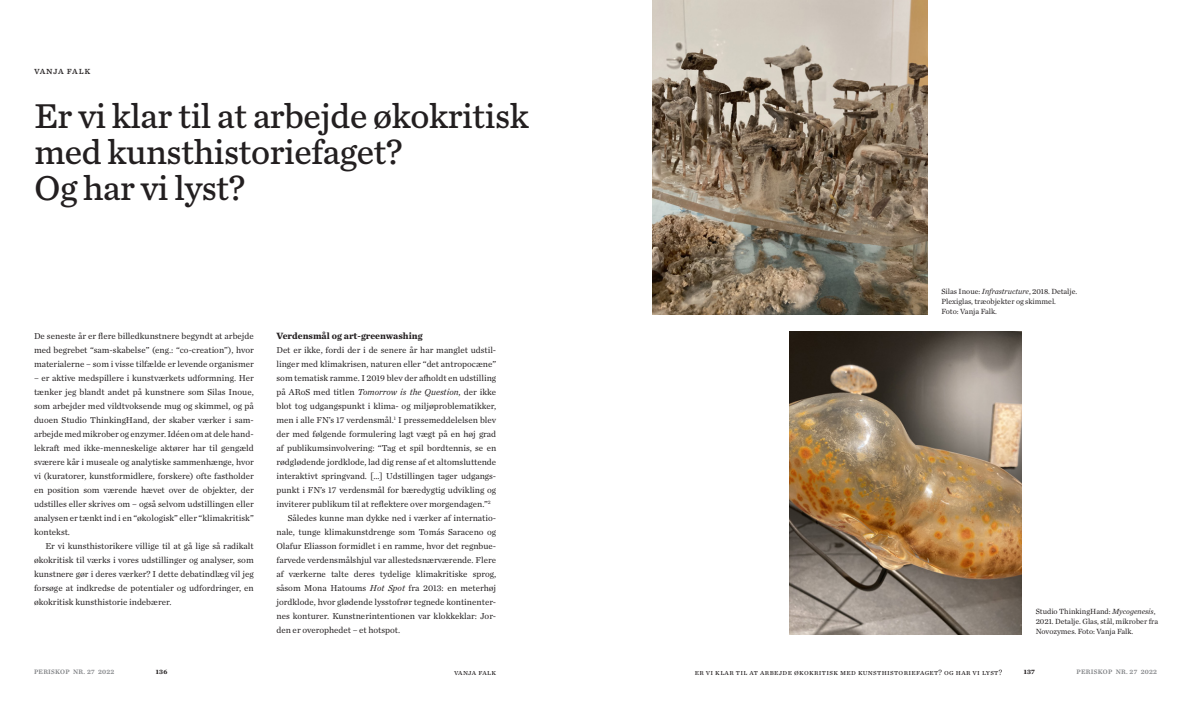
<style>
.page{position:relative;width:1191px;height:709px;background:#fff}
.page>*{position:absolute;margin:0;border:0;box-sizing:border-box;transform-origin:0 0}
.Periskop_Debat_Overs{font:36px/36px "Chronicle Text G4";letter-spacing:-.01em;color:#231f20}
.Periskop_Debat_Forfa{font:10px "Chronicle Text G3";letter-spacing:.05em;color:#231f20}
.Periskop_Debat_Melle{font:700 9.5px "Chronicle Text G1";letter-spacing:-.01em;color:#231f20}
.Periskop_Debat_Brød{font:9px/14px "Chronicle Text G1";color:#231f20;text-align:justify}
.Periskop_Debat_Bille{font:7.8px/10px "Chronicle Text G1";color:#231f20}
.Periskop_Debat_Bille-2{font:7.8px "Chronicle Text G1";letter-spacing:.04em;color:#231f20}
.t1{font:6.7px "Chronicle Text G3 Semi";letter-spacing:.04em;color:#808285}
.Periskop_Pagina{font:700 6.7px "Chronicle Text G3";color:#231f20}
.Periskop_Pagina-2{font:700 6.7px "Chronicle Text G1";color:#231f20}
.s1{font-style:italic}
</style>
<div class="page">
<img style="left:653px;top:0;width:274px;height:314px">
<img style="left:789px;top:332px;width:232px;height:302px">
<p class="Periskop_Debat_Forfa" style="left:34px;top:63px;width:58px">Vanja falk</p>
<p class="Periskop_Debat_Overs" style="left:34px;top:96px;width:496px">Er vi klar til at arbejde økokritisk med kunsthistoriefaget?<br>Og har vi lyst?</p>
<p class="Periskop_Debat_Brød" style="left:34px;top:328px;width:221px">De seneste år er flere billedkunstnere begyndt at arbejde med begrebet “sam-skabelse” (eng.: “co-creation”), hvor materialerne – som i visse tilfælde er levende organismer</p>
<p class="Periskop_Debat_Brød" style="left:34px;top:370px;width:221px">– er aktive medspillere i kunstværkets udformning. Her tænker jeg blandt andet på kunstnere som Silas Inoue, som arbejder med vildtvoksende mug og skimmel, og på duoen Studio ThinkingHand, der skaber værker i sam&shy;arbejde med mikrober og enzymer. Idéen om at dele hand&shy;lekraft med ikke-menneskelige aktører har til gengæld sværere kår i museale og analytiske sammenhænge, hvor vi (kuratorer, kunstformidlere, forskere) ofte fastholder en position som værende hævet over de objekter, der udstilles eller skrives om – også selvom udstillingen eller analysen er tænkt ind i en “økologisk” eller “klimakritisk” kontekst.</p>
<p class="Periskop_Debat_Brød" style="left:34px;top:538px;width:221px;text-indent:11px">Er vi kunsthistorikere villige til at gå lige så radikalt økokritisk til værks i vores udstillinger og analyser, som kunstnere gør i deres værker? I dette debatindlæg vil jeg forsøge at indkredse de potentialer og udfordringer, en økokritisk kunsthistorie indebærer.</p>
<p class="Periskop_Debat_Melle" style="left:276px;top:328px;width:148px">Verdensmål og art-greenwashing</p>
<p class="Periskop_Debat_Brød" style="left:276px;top:343px;width:221px">Det er ikke, fordi der i de senere år har manglet udstil&shy;linger med klimakrisen, naturen eller “det antropocæne” som tematisk ramme. I 2019 blev der afholdt en udstilling på ARoS med titlen <span class="s1">Tomorrow is the Question</span>, der ikke blot tog udgangspunkt i klima- og miljøproblematikker, men i alle FN’s 17 verdensmål.<sup>1</sup> I pressemeddelelsen blev der med følgende formulering lagt vægt på en høj grad af publikumsinvolvering: “Tag et spil bordtennis, se en rødglødende jordklode, lad dig rense af et altomsluttende interaktivt springvand. […] Udstillingen tager udgangs&shy;punkt i FN’s 17 verdensmål for bæredygtig udvikling og inviterer publikum til at reflektere over morgendagen.”<sup>2</sup></p>
<p class="Periskop_Debat_Brød" style="left:276px;top:511px;width:222px;text-indent:11px">Således kunne man dykke ned i værker af internatio&shy;nale, tunge klimakunstdrenge som Tomás Saraceno og Olafur Eliasson formidlet i en ramme, hvor det regnbue&shy;farvede verdensmålshjul var allestedsnærværende. Flere af værkerne talte deres tydelige klimakritiske sprog, såsom Mona Hatoums <span class="s1">Hot Spot</span> fra 2013: en meterhøj jordklode, hvor glødende lysstofrør tegnede kontinenter&shy;nes konturer. Kunstnerintentionen var klokkeklar: Jor&shy;den er overophedet – et hotspot.</p>
<p class="Periskop_Debat_Bille" style="left:941px;top:286px;width:137px">Silas Inoue: <span class="s1">Infrastructure</span>, 2018. Detalje.<br>Plexiglas, træobjekter og skimmel.<br>Foto: Vanja Falk.</p>
<p class="Periskop_Debat_Bille" style="left:1035px;top:606px;width:124px">Studio ThinkingHand: <span class="s1">Mycogenesis</span>,<br>2021. Detalje. Glas, stål, mikrober fra<br>Novozymes. Foto: Vanja Falk.</p>
<p class="t1" style="left:34px;top:667px;width:82px">PERISKOP NR. 27 2022</p>
<p class="Periskop_Pagina" style="left:156px;top:667px;width:13px">136</p>
<p class="Periskop_Debat_Bille-2" style="left:454px;top:666px;width:44px">vanja falk</p>
<p class="Periskop_Debat_Bille-2" style="left:694px;top:666px;width:309px">Er vi klar til at arbejde økokritisk med kunsthistoriefaget? Og har vi lyst?</p>
<p class="Periskop_Pagina-2" style="left:1023px;top:667px;width:13px">137</p>
<p class="t1" style="left:1076px;top:667px;width:82px">PERISKOP NR. 27 2022</p>
</div>
